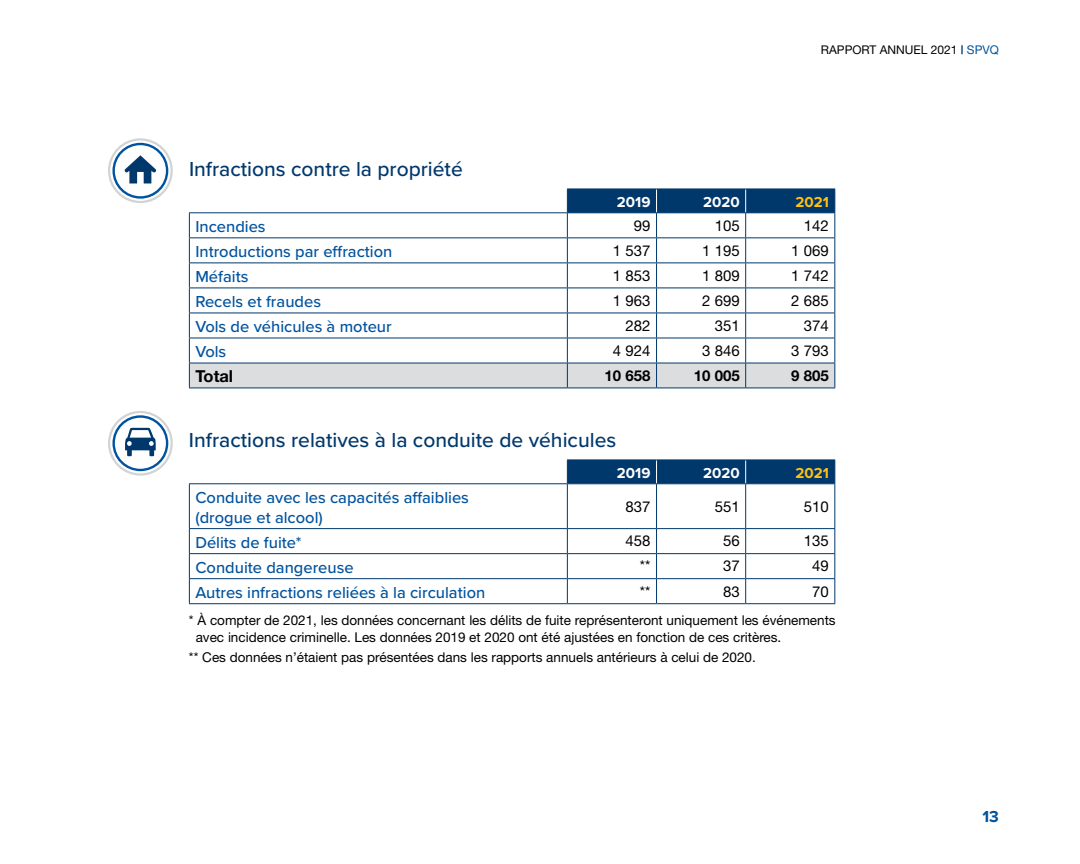
<style>
.page{position:relative;width:1080px;height:864px;background:#fff}
.page>*{position:absolute;margin:0;border:0;box-sizing:border-box;transform-origin:0 0}
.t1{font:500 21px "Proxima Nova";color:#00386c}
.t2{font:500 16.5px/19.8px "Proxima Nova";color:#00539f}
.t3{font:700 16.5px "Helvetica Neue";color:#000}
.t4{font:700 16.5px "Proxima Nova";color:#00539f}
.t5{font:15px "Helvetica Neue";color:#000}
.t6{font:700 15px "Proxima Nova";color:#fff}
.t7{font:700 15px "Helvetica Neue";color:#000}
.t8{font:700 15px "Proxima Nova";color:#ffc20e}
.t9{font:13.5px/16.2px "Helvetica Neue";color:#000}
.t10{font:12px "Helvetica Neue";color:#000}
.s1{font-weight:700;color:#00386c}
.s2{color:#00539f}
</style>
<div class="page">
<svg style="left:189px;top:189px;width:646px;height:199px"></svg>
<hr style="left:189px;top:388px;width:378px;height:1px;background:#00386c">
<hr style="left:567px;top:388px;width:90px;height:1px;background:#00386c">
<hr style="left:657px;top:388px;width:89px;height:1px;background:#00386c">
<hr style="left:746px;top:388px;width:89px;height:1px;background:#00386c">
<svg style="left:190px;top:484px;width:644px;height:119px"></svg>
<div style="left:567px;top:460px;width:268px;height:23px;background:#00386c"></div>
<hr style="left:189px;top:484px;width:1px;height:44px;background:#00386c">
<hr style="left:189px;top:483px;width:378px;height:1px;background:#00386c">
<hr style="left:567px;top:484px;width:1px;height:44px;background:#00386c">
<hr style="left:567px;top:483px;width:90px;height:1px;background:#00386c">
<hr style="left:656px;top:484px;width:1px;height:44px;background:#00386c">
<hr style="left:657px;top:483px;width:89px;height:1px;background:#00386c">
<hr style="left:745px;top:484px;width:1px;height:44px;background:#00386c">
<hr style="left:746px;top:483px;width:89px;height:1px;background:#00386c">
<hr style="left:834px;top:484px;width:1px;height:44px;background:#00386c">
<hr style="left:189px;top:528px;width:378px;height:1px;background:#00386c">
<hr style="left:567px;top:528px;width:90px;height:1px;background:#00386c">
<hr style="left:657px;top:528px;width:89px;height:1px;background:#00386c">
<hr style="left:746px;top:528px;width:89px;height:1px;background:#00386c">
<svg style="left:189px;top:529px;width:1px;height:74px"></svg>
<hr style="left:189px;top:553px;width:378px;height:1px;background:#00386c">
<hr style="left:567px;top:553px;width:90px;height:1px;background:#00386c">
<hr style="left:657px;top:553px;width:89px;height:1px;background:#00386c">
<hr style="left:746px;top:553px;width:89px;height:1px;background:#00386c">
<svg style="left:567px;top:529px;width:1px;height:74px"></svg>
<svg style="left:656px;top:529px;width:1px;height:74px"></svg>
<svg style="left:745px;top:529px;width:1px;height:74px"></svg>
<svg style="left:834px;top:529px;width:1px;height:74px"></svg>
<hr style="left:189px;top:578px;width:378px;height:1px;background:#00386c">
<hr style="left:567px;top:578px;width:90px;height:1px;background:#00386c">
<hr style="left:657px;top:578px;width:89px;height:1px;background:#00386c">
<hr style="left:746px;top:578px;width:89px;height:1px;background:#00386c">
<hr style="left:189px;top:603px;width:378px;height:1px;background:#00386c">
<hr style="left:567px;top:603px;width:90px;height:1px;background:#00386c">
<hr style="left:657px;top:603px;width:89px;height:1px;background:#00386c">
<hr style="left:746px;top:603px;width:89px;height:1px;background:#00386c">
<div style="left:108px;top:138px;width:65px;height:65px;border:2px solid #d1d3d4;border-radius:50%"></div>
<div style="left:112px;top:143px;width:56px;height:56px;border:2px solid #00539f;border-radius:50%"></div>
<svg style="left:124px;top:155px;width:32px;height:28px"></svg>
<svg style="left:125px;top:428px;width:31px;height:28px"></svg>
<div style="left:108px;top:411px;width:65px;height:65px;border:2px solid #d1d3d4;border-radius:50%"></div>
<div style="left:112px;top:415px;width:56px;height:56px;border:2px solid #00539f;border-radius:50%"></div>
<h1 class="t1" style="left:189px;top:153px;width:275px">Infractions contre la propriété</h1>
<p class="t10" style="left:821px;top:43px;width:180px">RAPPORT ANNUEL 2021 <span class="s1">|</span> <span class="s2">SPVQ</span></p>
<p class="t6" style="left:617px;top:191px;width:35px">2019</p>
<p class="t6" style="left:703px;top:191px;width:38px">2020</p>
<p class="t8" style="left:795px;top:191px;width:35px">2021</p>
<p class="t2" style="left:195px;top:216px;width:72px">Incendies</p>
<p class="t5" style="left:634px;top:216px;width:18px">99</p>
<p class="t5" style="left:715px;top:216px;width:27px">105</p>
<p class="t5" style="left:804px;top:216px;width:27px">142</p>
<p class="t2" style="left:195px;top:241px;width:199px">Introductions par effraction</p>
<p class="t5" style="left:613px;top:241px;width:39px">1 537</p>
<p class="t5" style="left:702px;top:241px;width:39px">1 195</p>
<p class="t5" style="left:791px;top:241px;width:39px">1 069</p>
<p class="t2" style="left:195px;top:266px;width:55px">Méfaits</p>
<p class="t5" style="left:613px;top:266px;width:39px">1 853</p>
<p class="t5" style="left:702px;top:266px;width:39px">1 809</p>
<p class="t5" style="left:791px;top:266px;width:39px">1 742</p>
<p class="t2" style="left:195px;top:291px;width:127px">Recels et fraudes</p>
<p class="t5" style="left:613px;top:291px;width:39px">1 963</p>
<p class="t5" style="left:702px;top:291px;width:39px">2 699</p>
<p class="t5" style="left:791px;top:291px;width:39px">2 685</p>
<p class="t2" style="left:195px;top:316px;width:198px">Vols de véhicules à moteur</p>
<p class="t5" style="left:626px;top:317px;width:27px">282</p>
<p class="t5" style="left:715px;top:317px;width:27px">351</p>
<p class="t5" style="left:804px;top:317px;width:27px">374</p>
<p class="t2" style="left:195px;top:341px;width:33px">Vols</p>
<p class="t5" style="left:613px;top:342px;width:39px">4 924</p>
<p class="t5" style="left:702px;top:342px;width:39px">3 846</p>
<p class="t5" style="left:791px;top:342px;width:39px">3 793</p>
<p class="t3" style="left:195px;top:366px;width:39px">Total</p>
<p class="t7" style="left:605px;top:366px;width:47px">10 658</p>
<p class="t7" style="left:694px;top:366px;width:47px">10 005</p>
<p class="t7" style="left:791px;top:366px;width:39px">9 805</p>
<h1 class="t1" style="left:189px;top:424px;width:429px">Infractions relatives à la conduite de véhicules</h1>
<p class="t6" style="left:617px;top:462px;width:35px">2019</p>
<p class="t6" style="left:703px;top:462px;width:38px">2020</p>
<p class="t8" style="left:795px;top:462px;width:35px">2021</p>
<p class="t2" style="left:195px;top:487px;width:275px">Conduite avec les capacités affaiblies (drogue et alcool)</p>
<p class="t5" style="left:626px;top:498px;width:27px">837</p>
<p class="t5" style="left:715px;top:498px;width:27px">551</p>
<p class="t5" style="left:804px;top:498px;width:27px">510</p>
<p class="t2" style="left:195px;top:532px;width:108px">Délits de fuite*</p>
<p class="t5" style="left:626px;top:532px;width:27px">458</p>
<p class="t5" style="left:723px;top:532px;width:18px">56</p>
<p class="t5" style="left:804px;top:532px;width:27px">135</p>
<p class="t2" style="left:195px;top:557px;width:160px">Conduite dangereuse</p>
<p class="t5" style="left:640px;top:557px;width:12px">**</p>
<p class="t5" style="left:723px;top:557px;width:18px">37</p>
<p class="t5" style="left:812px;top:557px;width:18px">49</p>
<p class="t2" style="left:195px;top:582px;width:291px">Autres infractions reliées à la circulation</p>
<p class="t5" style="left:640px;top:582px;width:12px">**</p>
<p class="t5" style="left:723px;top:582px;width:18px">83</p>
<p class="t5" style="left:812px;top:582px;width:18px">70</p>
<p class="t9" style="left:196px;top:612px;width:641px;text-indent:-7px">* À compter de 2021, les données concernant les délits de fuite représenteront uniquement les événements avec incidence criminelle. Les données 2019 et 2020 ont été ajustées en fonction de ces critères.</p>
<p class="t9" style="left:189px;top:649px;width:568px">** Ces données n’étaient pas présentées dans les rapports annuels antérieurs à celui de 2020.</p>
<p class="t4" style="left:983px;top:805px;width:18px">13</p>
</div>
